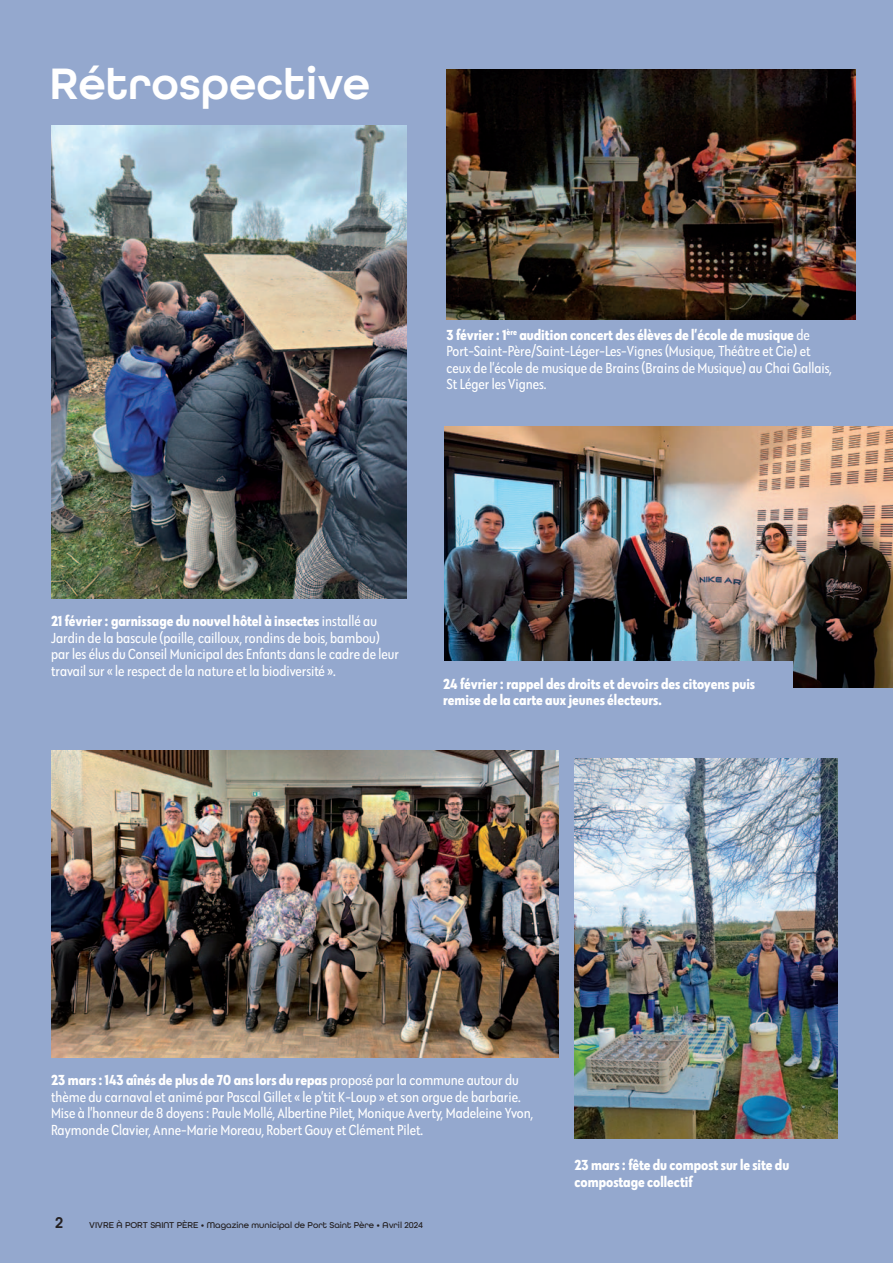
<style>
.page{position:relative;width:893px;height:1263px;background:#94a8ce}
.page>*{position:absolute;margin:0;border:0;box-sizing:border-box;transform-origin:0 0}
.t1{font:600 46.5px "All Round Gothic";color:#fff}
.t2{font:600 16.5px "All Round Gothic";color:#231f20}
.t3{font:condensed 15px/16.5px "Galatea";color:#fff}
.t4{font:700 condensed 15px/16.5px "Galatea";color:#fff}
.t5{font:500 9px "All Round Gothic";color:#231f20}
.s1{font-weight:700}
</style>
<div class="page">
<img style="left:51px;top:125px;width:355px;height:474px">
<img style="left:574px;top:758px;width:264px;height:380px">
<img style="left:51px;top:750px;width:508px;height:307px">
<img style="left:446px;top:70px;width:409px;height:249px">
<img style="left:444px;top:427px;width:449px;height:260px">
<div style="left:443px;top:661px;width:349px;height:61px;background:#94a8ce"></div>
<h1 class="t1" style="left:49px;top:65px;width:322px">Rétrospective</h1>
<p class="t3" style="left:446px;top:327px;width:387px"><span class="s1">3 février : 1</span><sup>ère</sup> <span class="s1">audition concert des élèves de l’école de musique</span> de Port-Saint-Père/Saint-Léger-Les-Vignes (Musique, Théâtre et Cie) et ceux de l’école de musique de Brains (Brains de Musique) au Chai Gallais, St Léger les Vignes.</p>
<p class="t3" style="left:51px;top:614px;width:349px"><span class="s1">21 février : garnissage du nouvel hôtel à insectes</span> installé au Jardin de la bascule (paille, cailloux, rondins de bois, bambou) par les élus du Conseil Municipal des Enfants dans le cadre de leur travail sur « le respect de la nature et la biodiversité ».</p>
<p class="t4" style="left:443px;top:677px;width:314px">24 février : rappel des droits et devoirs des citoyens puis remise de la carte aux jeunes électeurs.</p>
<p class="t3" style="left:51px;top:1073px;width:484px"><span class="s1">23 mars : 143 aînés de plus de 70 ans lors du repas</span> proposé par la commune autour du thème du carnaval et animé par Pascal Gillet « le p’tit K-Loup » et son orgue de barbarie.<br>Mise à l’honneur de 8 doyens : Paule Mollé, Albertine Pilet, Monique Averty, Madeleine Yvon, Raymonde Clavier, Anne-Marie Moreau, Robert Gouy et Clément Pilet.</p>
<p class="t2" style="left:55px;top:1216px;width:10px">2</p>
<p class="t5" style="left:89px;top:1222px;width:335px">VIVRE À PORT SAINT PÈRE • Magazine municipal de Port Saint Père • Avril 2024</p>
<p class="t4" style="left:574px;top:1158px;width:216px">23 mars : fête du compost sur le site du compostage collectif</p>
</div>
